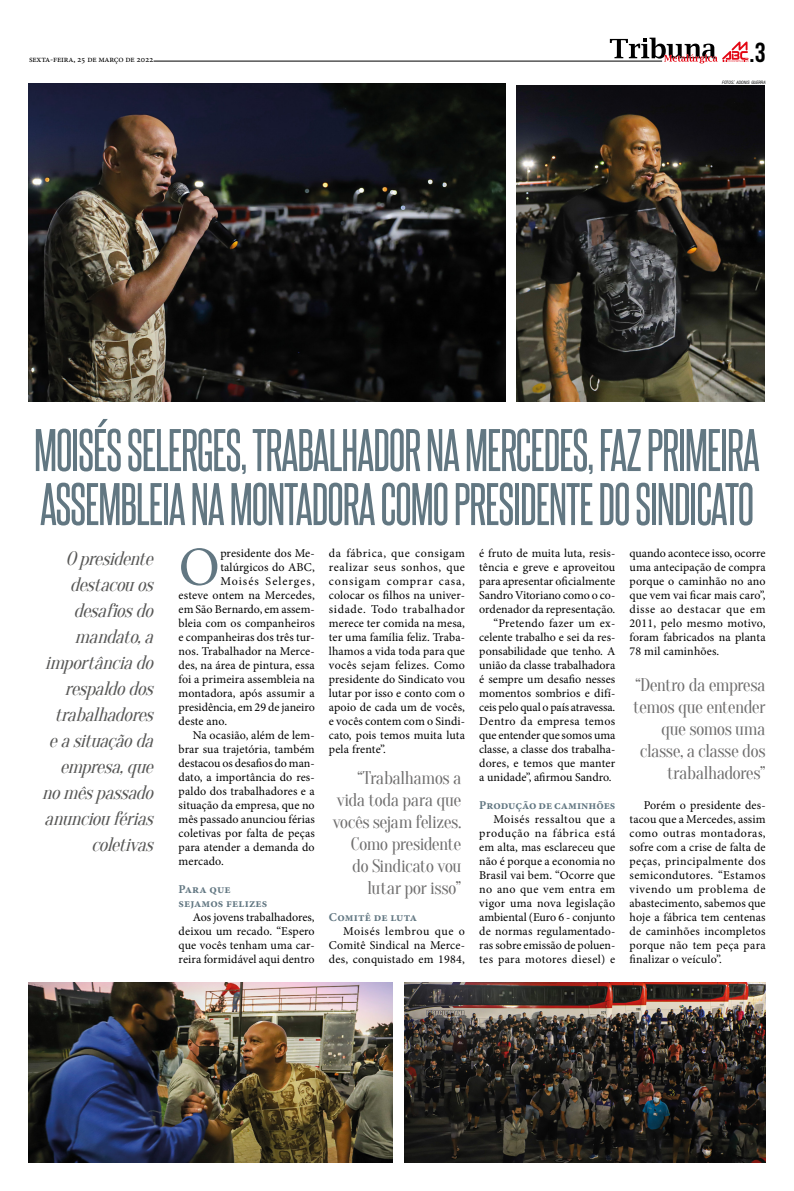
<style>
.page{position:relative;width:794px;height:1191px;background:#fff}
.page>*{position:absolute;margin:0;border:0;box-sizing:border-box;transform-origin:0 0}
.t1{font:55.1px "Minion Pro";color:#627782}
.t2{font:51px/54px "Steelfish Rg";letter-spacing:-.02em;color:#627782}
.t3{font:27.5px "Bebas Neue";color:#000}
.t4{font:italic 19px/26px "Oranienbaum";color:#575756;text-align:right}
.t5{font:18px/22px "Oranienbaum";letter-spacing:-.035em;color:#706f6f;text-align:right}
.t6{font:12px/14px "Minion Pro";letter-spacing:.01em;color:#000;text-align:justify}
.t7{font:700 12px/14px "Minion Pro";letter-spacing:.005em;color:#627782}
.t8{font:12px "Minion Pro";letter-spacing:-.01em;color:#000}
.t9{font:9px "Minion Pro";letter-spacing:-.02em;color:#000}
.t10{font:italic condensed 4.4px "Swiss 721 BT";color:#000}
.s1{font-size:6.2px}
</style>
<div class="page">
<hr style="left:154px;top:61px;width:508px;height:1px;background:#000">
<svg style="left:610px;top:38px;width:138px;height:25px"></svg>
<img style="left:28px;top:982px;width:364px;height:180px">
<img style="left:405px;top:982px;width:360px;height:180px">
<img style="left:516px;top:85px;width:248px;height:317px">
<img style="left:28px;top:84px;width:477px;height:317px">
<p class="t9" style="left:29px;top:53px;width:126px">sexta-feira, 25 de março de 2022</p>
<h3 class="t3" style="left:749px;top:37px;width:18px">.3</h3>
<p class="t10" style="left:722px;top:79px;width:45px">FOTOS<span class="s1">:</span> ADONIS GUERRA</p>
<h2 class="t2" style="left:34px;top:422px;width:727px">MOISÉS SELERGES, TRABALHADOR NA MERCEDES, FAZ PRIMEIRA<br>ASSEMBLEIA NA MONTADORA COMO PRESIDENTE DO SINDICATO</h2>
<h3 class="t4" style="left:42px;top:545px;width:119px">Opresidente destacouos desafiosdo mandato,a importânciado respaldodos trabalhadores easituaçãoda empresa,que nomêspassado anunciouférias coletivas</h3>
<h1 class="t1" style="left:179px;top:530px;width:43px">O</h1>
<p class="t6" style="left:220px;top:546px;width:96px">presidente dos Me-</p>
<p class="t6" style="left:220px;top:560px;width:96px">talúrgicos do ABC,</p>
<p class="t6" style="left:220px;top:574px;width:96px">Moisés Selerges,</p>
<p class="t6" style="left:179px;top:588px;width:138px">esteve ontem na Mercedes,</p>
<p class="t6" style="left:179px;top:602px;width:138px">em São Bernardo, em assem-</p>
<p class="t6" style="left:179px;top:616px;width:138px">bleia com os companheiros</p>
<p class="t6" style="left:179px;top:630px;width:138px">e companheiras dos três tur-</p>
<p class="t6" style="left:179px;top:644px;width:138px">nos. Trabalhador na Merce-</p>
<p class="t6" style="left:179px;top:658px;width:138px">des, na área de pintura, essa</p>
<p class="t6" style="left:179px;top:672px;width:138px">foi a primeira assembleia na</p>
<p class="t6" style="left:179px;top:686px;width:138px">montadora, após assumir a</p>
<p class="t6" style="left:179px;top:700px;width:138px">presidência, em 29 de janeiro</p>
<p class="t6" style="left:179px;top:714px;width:50px">deste ano.</p>
<p class="t6" style="left:193px;top:728px;width:123px">Na ocasião, além de lem-</p>
<p class="t6" style="left:179px;top:742px;width:138px">brar sua trajetória, também</p>
<p class="t6" style="left:179px;top:756px;width:137px">destacou os desafios do man-</p>
<p class="t6" style="left:179px;top:770px;width:138px">dato, a importância do res-</p>
<p class="t6" style="left:179px;top:784px;width:138px">paldo dos trabalhadores e a</p>
<p class="t6" style="left:179px;top:798px;width:138px">situação da empresa, que no</p>
<p class="t6" style="left:179px;top:812px;width:138px">mês passado anunciou férias</p>
<p class="t6" style="left:179px;top:826px;width:138px">coletivas por falta de peças</p>
<p class="t6" style="left:179px;top:840px;width:138px">para atender a demanda do</p>
<p class="t6" style="left:179px;top:854px;width:47px">mercado.</p>
<p class="t7" style="left:179px;top:882px;width:90px">Para que sejamos felizes</p>
<p class="t6" style="left:179px;top:910px;width:138px;text-indent:14px">Aos jovens trabalhadores, deixou um recado. “Espero que vocês tenham uma car&shy;reira formidável aqui dentro</p>
<p class="t6" style="left:329px;top:546px;width:138px">da fábrica, que consigam realizar seus sonhos, que consigam comprar casa, colocar os filhos na univer&shy;sidade. Todo trabalhador merece ter comida na mesa, ter uma família feliz. Traba&shy;lhamos a vida toda para que vocês sejam felizes. Como presidente do Sindicato vou lutar por isso e conto com o apoio de cada um de vocês, e vocês contem com o Sindi&shy;cato, pois temos muita luta pela frente”.</p>
<h3 class="t5" style="left:333px;top:767px;width:130px">“Trabalhamos a vida toda para que vocês sejam felizes.<br>Como presidente do Sindicato vou lutar por isso”</h3>
<p class="t7" style="left:329px;top:910px;width:90px">Comitê de luta</p>
<p class="t6" style="left:329px;top:924px;width:138px;text-indent:14px">Moisés lembrou que o Comitê Sindical na Merce&shy;des, conquistado em 1984,</p>
<p class="t6" style="left:479px;top:546px;width:138px">é fruto de muita luta, resis-</p>
<p class="t6" style="left:479px;top:560px;width:138px">tência e greve e aproveitou</p>
<p class="t6" style="left:479px;top:574px;width:138px">para apresentar oficialmente</p>
<p class="t6" style="left:479px;top:588px;width:138px">Sandro Vitoriano como o co-</p>
<p class="t6" style="left:479px;top:602px;width:138px">ordenador da representação.</p>
<p class="t6" style="left:493px;top:616px;width:123px">“Pretendo fazer um ex-</p>
<p class="t6" style="left:479px;top:630px;width:138px">celente trabalho e sei da res-</p>
<p class="t6" style="left:479px;top:644px;width:138px">ponsabilidade que tenho. A</p>
<p class="t6" style="left:479px;top:658px;width:138px">união da classe trabalhadora</p>
<p class="t6" style="left:479px;top:672px;width:138px">é sempre um desafio nesses</p>
<p class="t6" style="left:479px;top:686px;width:138px">momentos sombrios e difí-</p>
<p class="t8" style="left:479px;top:699px;width:138px">ceis pelo qual o país atravessa.</p>
<p class="t6" style="left:479px;top:714px;width:138px">Dentro da empresa temos</p>
<p class="t8" style="left:479px;top:727px;width:138px">que entender que somos uma</p>
<p class="t6" style="left:479px;top:742px;width:138px">classe, a classe dos trabalha-</p>
<p class="t6" style="left:479px;top:756px;width:138px">dores, e temos que manter</p>
<p class="t6" style="left:479px;top:770px;width:134px">a unidade”, afirmou Sandro.</p>
<p class="t7" style="left:479px;top:798px;width:138px">Produção de caminhões</p>
<p class="t6" style="left:479px;top:812px;width:138px;text-indent:14px">Moisés ressaltou que a produção na fábrica está em alta, mas esclareceu que não é porque a economia no Brasil vai bem. “Ocorre que no ano que vem entra em vigor uma nova legislação ambiental (Euro 6 - conjunto de normas regulamentado&shy;ras sobre emissão de poluen&shy;tes para motores diesel) e</p>
<p class="t6" style="left:629px;top:546px;width:138px">quando acontece isso, ocorre uma antecipação de compra porque o caminhão no ano que vem vai ficar mais caro”, disse ao destacar que em 2011, pelo mesmo motivo, foram fabricados na planta 78 mil caminhões.</p>
<h3 class="t5" style="left:633px;top:674px;width:134px">“Dentro da empresa temos que entender que somos uma classe, a classe dos trabalhadores”</h3>
<p class="t6" style="left:629px;top:798px;width:138px;text-indent:14px">Porém o presidente des&shy;tacou que a Mercedes, assim como outras montadoras, sofre com a crise de falta de peças, principalmente dos semicondutores. “Estamos vivendo um problema de abastecimento, sabemos que hoje a fábrica tem centenas de caminhões incompletos porque não tem peça para finalizar o veículo”.</p>
</div>
